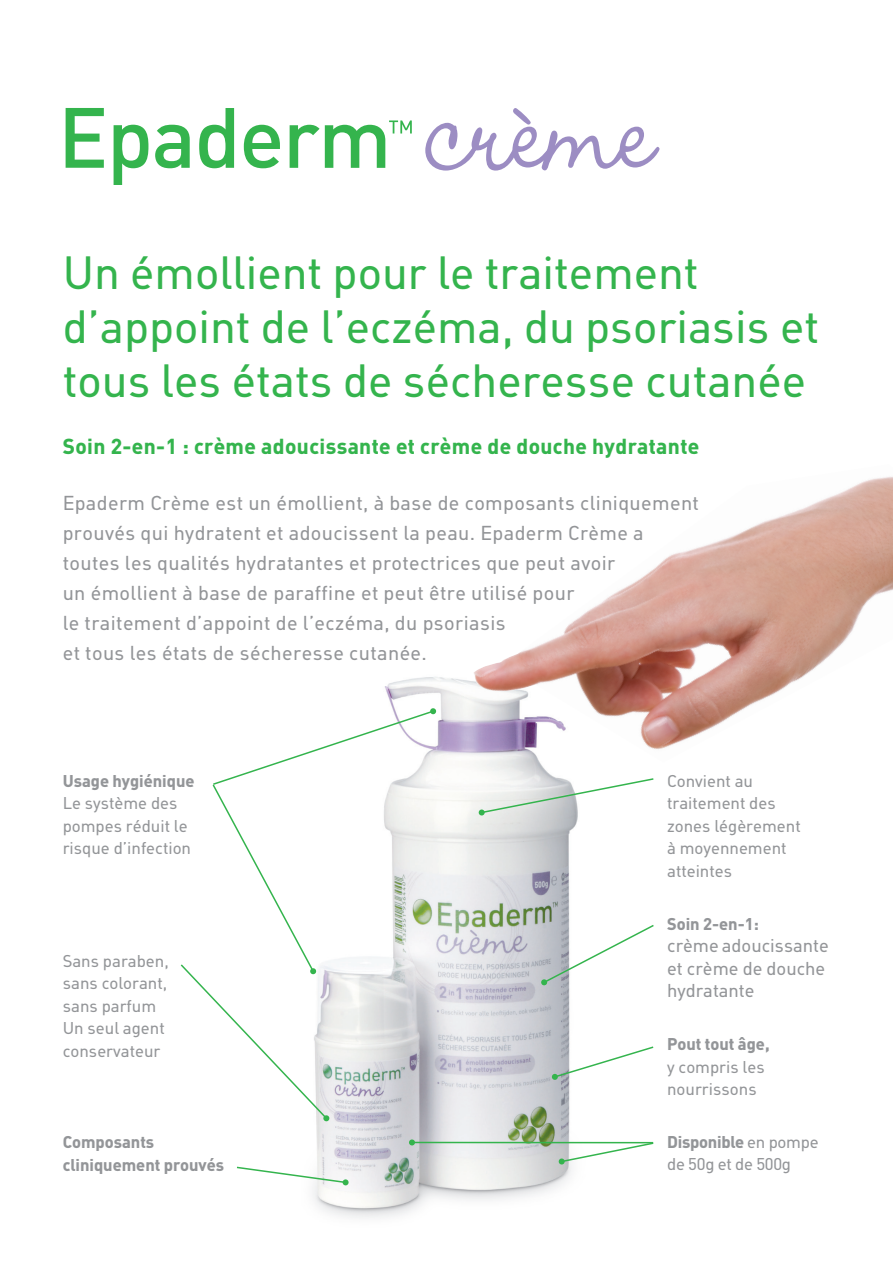
<style>
.page{position:relative;width:893px;height:1262px;background:#fff}
.page>*{position:absolute;margin:0;border:0;box-sizing:border-box;transform-origin:0 0}
.t1{font:45px/54px "MHC Din";color:#34b44d}
.t2{font:700 21px "MHC Din";letter-spacing:.02em;color:#34b44d}
.t3{font:19.5px/30px "MHC Din";letter-spacing:.02em;color:#939598}
.t4{font:18px "MHC Din";color:#939598}
.t5{font:16.5px/22.5px "MHC Din";color:#939598}
.t6{font:700 16.5px "MHC Din";color:#939598}
.s1{font-weight:400}
</style>
<div class="page">
<img style="left:313px;top:677px;width:265px;height:541px">
<img style="left:473px;top:476px;width:419px;height:286px">
<svg style="left:66px;top:108px;width:38px;height:60px"></svg>
<svg style="left:113px;top:125px;width:35px;height:60px"></svg>
<svg style="left:155px;top:125px;width:35px;height:43px"></svg>
<svg style="left:199px;top:108px;width:35px;height:60px"></svg>
<svg style="left:244px;top:125px;width:36px;height:43px"></svg>
<svg style="left:289px;top:120px;width:122px;height:48px"></svg>
<svg style="left:425px;top:108px;width:234px;height:63px"></svg>
<svg style="left:237px;top:1166px;width:111px;height:19px"></svg>
<svg style="left:558px;top:1141px;width:96px;height:24px"></svg>
<svg style="left:540px;top:923px;width:114px;height:63px"></svg>
<svg style="left:552px;top:1045px;width:102px;height:34px"></svg>
<svg style="left:551px;top:1073px;width:7px;height:7px"></svg>
<hr style="left:412px;top:1142px;width:240px;height:1px;background:#34b44d">
<svg style="left:408px;top:1139px;width:7px;height:7px"></svg>
<svg style="left:479px;top:777px;width:175px;height:37px"></svg>
<div style="left:478px;top:809px;width:6px;height:7px;background:#34b44d;border-radius:3px"></div>
<svg style="left:180px;top:708px;width:256px;height:413px"></svg>
<h1 class="t1" style="left:63px;top:246px;width:757px">Un émollient pour le traitement d’appoint de l’eczéma, du psoriasis et tous les états de sécheresse cutanée</h1>
<h3 class="t2" style="left:63px;top:434px;width:638px">Soin 2-en-1 : crème adoucissante et crème de douche hydratante</h3>
<p class="t3" style="left:63px;top:488px;width:637px">Epaderm Crème est un émollient, à base de composants cliniquement prouvés qui hydratent et adoucissent la peau. Epaderm Crème a toutes les qualités hydratantes et protectrices que peut avoir<br>un émollient à base de paraffine et peut être utilisé pour<br>le traitement d’appoint de l’eczéma, du psoriasis<br>et tous les états de sécheresse cutanée.</p>
<p class="t6" style="left:63px;top:770px;width:133px">Usage hygiénique</p>
<p class="t5" style="left:666px;top:769px;width:87px">Convient au</p>
<p class="t5" style="left:63px;top:792px;width:116px">Le système des</p>
<p class="t5" style="left:666px;top:792px;width:110px">traitement des</p>
<p class="t5" style="left:63px;top:814px;width:126px">pompes réduit le</p>
<p class="t5" style="left:666px;top:814px;width:135px">zones légèrement</p>
<p class="t5" style="left:63px;top:837px;width:130px">risque d’infection</p>
<p class="t5" style="left:666px;top:837px;width:121px">à moyennement atteintes</p>
<p class="t6" style="left:666px;top:913px;width:93px">Soin 2-en-1:</p>
<p class="t4" style="left:666px;top:935px;width:163px">crème adoucissante</p>
<p class="t5" style="left:63px;top:949px;width:108px">Sans paraben,</p>
<p class="t4" style="left:666px;top:957px;width:160px">et crème de douche</p>
<p class="t5" style="left:63px;top:972px;width:106px">sans colorant,</p>
<p class="t4" style="left:666px;top:980px;width:89px">hydratante</p>
<p class="t5" style="left:63px;top:994px;width:103px">sans parfum<br>Un seul agent</p>
<p class="t6" style="left:666px;top:1034px;width:104px">Pout tout âge,</p>
<p class="t5" style="left:63px;top:1039px;width:99px">conservateur</p>
<p class="t6" style="left:63px;top:1132px;width:93px">Composants</p>
<p class="t5" style="left:666px;top:1055px;width:99px">y compris les nourrissons</p>
<p class="t6" style="left:666px;top:1132px;width:153px">Disponible <span class="s1">en pompe</span></p>
<p class="t6" style="left:63px;top:1154px;width:163px">cliniquement prouvés</p>
<p class="t5" style="left:666px;top:1153px;width:125px">de 50g et de 500g</p>
</div>
